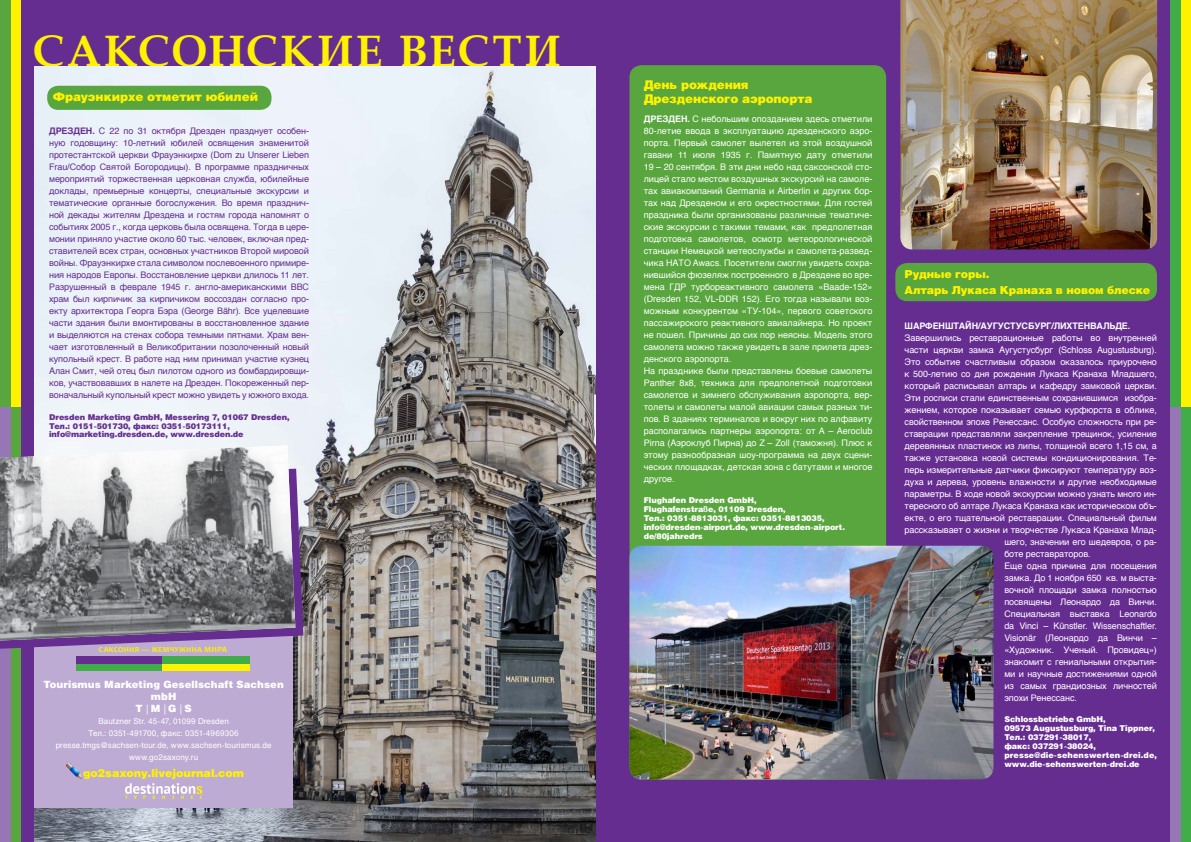
<style>
.page{position:relative;width:1191px;height:842px;background:#662d91}
.page>*{position:absolute;margin:0;border:0;box-sizing:border-box;transform-origin:0 0}
.t1{font:700 44px "Palatino Linotype";letter-spacing:.05em;color:#fff200}
.t2{font:12px/13.8px "Helios Black C";letter-spacing:-.01em;color:#fff200}
.t3{font:11px/15.8px "Helios Black C";letter-spacing:-.01em;color:#fff200}
.t4{font:10px/12px "Helios Black C";letter-spacing:.01em;color:#fff;text-align:center}
.t5{font:9px/12px "Helvetica";color:#fff}
.t6{font:9px/12px "Helvetica";letter-spacing:-.015em;color:#662d91;text-align:justify}
.t7{font:700 9px "Helvetica";letter-spacing:-.01em;color:#fff}
.t8{font:8px/9px "Helios Black C";letter-spacing:-.01em;color:#fff}
.t9{font:8px/12px "Helios C";letter-spacing:.015em;color:#fff;text-align:center}
.t10{font:8px/9px "Helios Black C";letter-spacing:-.01em;color:#662d91}
.t11{font:700 7.7px "Candara";letter-spacing:.04em;color:#fff200}
.s1{font-weight:700}
.s2{font-size:8.1px}
.s3{font-family:"Myriad Pro"}
.s4{font-family:"Helvetica";font-weight:700}
</style>
<div class="page">
<div style="left:629px;top:65px;width:257px;height:715px;background:#58a63d;border-radius:12px"></div>
<div style="left:11px;top:406px;width:10px;height:436px;background:#58a63d"></div>
<div style="left:11px;top:0;width:10px;height:406px;background:#fff200"></div>
<div style="left:0;top:406px;width:11px;height:436px;background:#9676b5"></div>
<div style="left:0;top:0;width:11px;height:406px;background:#58a63d"></div>
<img style="left:34px;top:67px;width:561px;height:775px">
<div style="left:34px;top:636px;width:258px;height:172px;background:#beabd3"></div>
<div style="left:76px;top:663px;width:90px;height:8px;background:#41ad49"></div>
<div style="left:162px;top:663px;width:88px;height:8px;background:#fff200"></div>
<div style="left:76px;top:656px;width:90px;height:7px;background:#662d91"></div>
<div style="left:162px;top:656px;width:88px;height:7px;background:#41ad49"></div>
<svg style="left:125px;top:783px;width:77px;height:16px"></svg>
<img style="left:66px;top:764px;width:15px;height:14px">
<div style="left:1180px;top:406px;width:11px;height:436px;background:#41ad49"></div>
<div style="left:1180px;top:0;width:11px;height:406px;background:#fff200"></div>
<div style="left:1169px;top:406px;width:11px;height:436px;background:#9676b5"></div>
<div style="left:1169px;top:0;width:11px;height:406px;background:#41ad49"></div>
<img style="left:629px;top:546px;width:364px;height:233px">
<img style="left:900px;top:0;width:257px;height:249px">
<div style="left:47px;top:86px;width:224px;height:24px;background:#58a63d;border-radius:11px"></div>
<svg style="left:0;top:469px;width:303px;height:180px"></svg>
<img style="left:0;top:445px;width:295px;height:195px">
<div style="left:895px;top:263px;width:262px;height:38px;background:#58a63d;border-radius:12px"></div>
<h1 class="t1" style="left:33px;top:19px;width:530px">Саксонские вести</h1>
<h2 class="t2" style="left:53px;top:90px;width:207px">Фрауэнкирхе отметит юбилей</h2>
<p class="t6" style="left:49px;top:125px;width:261px"><span class="s1">Дрезден.</span> С 22 по 31 октября Дрезден празднует особен&shy;ную годовщину: 10-летний юбилей освящения знаменитой протестантской церкви Фрауэнкирхе (Dom zu Unserer Lieben Frau/Собор Святой Богородицы). В программе праздничных мероприятий торжественная церковная служба, юбилейные доклады, премьерные концерты, специальные экскурсии и тематические органные богослужения. Во время празднич&shy;ной декады жителям Дрездена и гостям города напомнят о событиях 2005 г., когда церковь была освящена. Тогда в цере&shy;монии приняло участие около 60 тыс. человек, включая пред&shy;ставителей всех стран, основных участников Второй мировой войны. Фрауэнкирхе стала символом послевоенного примире&shy;ния народов Европы. Восстановление церкви длилось 11 лет.<br>Разрушенный в феврале 1945 г. англо-американскими ВВС храм был кирпичик за кирпичиком воссоздан согласно про&shy;екту архитектора Георга Бэра (George Bähr). Все уцелевшие части здания были вмонтированы в восстановленное здание и выделяются на стенах собора темными пятнами. Храм вен&shy;чает изготовленный в Великобритании позолоченный новый купольный крест. В работе над ним принимал участие кузнец Алан Смит, чей отец был пилотом одного из бомбардировщи&shy;ков, участвовавших в налете на Дрезден. Покореженный пер&shy;воначальный купольный крест можно увидеть у южного входа.</p>
<p class="t10" style="left:49px;top:412px;width:242px">Dresden Marketing GmbH, Messering 7, 01067 Dresden,<br>Тел.: 0151-501730, факс: 0351-50173111,</p>
<p class="t10" style="left:49px;top:429px;width:196px">info@marketing.dresden.de, www.dresden.de</p>
<p class="t11" style="left:99px;top:645px;width:130px">САКСОНИЯ — ЖЕМЧУЖИНА <span class="s2">МИРА</span></p>
<p class="t4" style="left:43px;top:677px;width:242px">Tourismus Marketing Gesellschaft Sachsen mbH<br>T <span class="s3">|</span> M <span class="s3">|</span> G <span class="s3">|</span> S</p>
<p class="t9" style="left:56px;top:715px;width:217px">Bautzner Str. 45-47, 01099 Dresden<br>Тел.: 0351-491700, факс: 0351-4969306 presse.tmgs@sachsen-tour.de, www.sachsen-tourismus.de www.go2saxony.ru</p>
<p class="t3" style="left:83px;top:764px;width:163px">go2saxony.livejournal.com</p>
<h2 class="t2" style="left:643px;top:77px;width:170px">День рождения<br>Дрезденского аэропорта</h2>
<p class="t5" style="left:643px;top:113px;width:230px"><span class="s1">Дрезден.</span> С небольшим опозданием здесь отметили 80-летие ввода в эксплуатацию дрезденского аэро&shy;порта. Первый самолет вылетел из этой воздушной гавани 11 июля 1935 г. Памятную дату отметили 19 – 20 сентября. В эти дни небо над саксонской сто&shy;лицей стало местом воздушных экскурсий на самоле&shy;тах авиакомпаний Germania и Airberlin и других бор&shy;тах над Дрезденом и его окрестностями. Для гостей праздника были организованы различные тематиче&shy;ские экскурсии c такими темами, как предполетная подготовка самолетов, осмотр метеорологической станции Немецкой метеослужбы и самолета-развед&shy;чика НАТО Awacs. Посетители смогли увидеть сохра&shy;нившийся фюзеляж построенного в Дрездене во вре&shy;мена ГДР турбореактивного самолета «Baade-152» (Dresden 152, VL-DDR 152). Его тогда называли воз&shy;можным конкурентом «ТУ-104», первого советского пассажирского реактивного авиалайнера. Но проект не пошел. Причины до сих пор неясны. Модель этого самолета можно также увидеть в зале прилета дрез&shy;денского аэропорта.<br>На празднике были представлены боевые самолеты Panther 8x8, техника для предполетной подготовки самолетов и зимнего обслуживания аэропорта, вер&shy;толеты и самолеты малой авиации самых разных ти&shy;пов. В зданиях терминалов и вокруг них по алфавиту располагались партнеры аэропорта: от A – Aeroclub Pirna (Аэроклуб Пирна) до Z – Zoll (таможня). Плюс к этому разнообразная шоу-программа на двух сцени&shy;ческих площадках, детская зона с батутами и многое другое.</p>
<p class="t8" style="left:643px;top:495px;width:203px">Flughafen Dresden GmbH,<br>Flughafenstra<span class="s4">ß</span>e, 01109 Dresden,<br>Тел.: 0351-8813031, факс: 0351-8813035, info@dresden-airport.de, www.dresden-airport. de/80jahredrs</p>
<p class="t3" style="left:904px;top:265px;width:247px">Рудные горы.<br>Алтарь Лукаса Кранаха в новом блеске</p>
<p class="t7" style="left:904px;top:319px;width:227px">Шарфенштайн/Аугустусбург/Лихтенвальде.</p>
<p class="t5" style="left:904px;top:332px;width:254px">Завершились реставрационные работы во внутренней</p>
<p class="t5" style="left:904px;top:344px;width:254px">части церкви замка Аугустусбург (Schloss Augustusburg).</p>
<p class="t5" style="left:904px;top:356px;width:254px">Это событие счастливым образом оказалось приурочено</p>
<p class="t5" style="left:904px;top:368px;width:254px">к 500-летию со дня рождения Лукаса Кранаха Младшего,</p>
<p class="t5" style="left:904px;top:380px;width:254px">который расписывал алтарь и кафедру замковой церкви.</p>
<p class="t5" style="left:904px;top:392px;width:254px">Эти росписи стали единственным сохранившимся изобра-</p>
<p class="t5" style="left:904px;top:404px;width:254px">жением, которое показывает семью курфюрста в облике,</p>
<p class="t5" style="left:904px;top:416px;width:254px">свойственном эпохе Ренессанс. Особую сложность при ре-</p>
<p class="t5" style="left:904px;top:428px;width:254px">ставрации представляли закрепление трещинок, усиление</p>
<p class="t5" style="left:904px;top:440px;width:254px">деревянных пластинок из липы, толщиной всего 1,15 см, а</p>
<p class="t5" style="left:904px;top:452px;width:254px">также установка новой системы кондиционирования. Те-</p>
<p class="t5" style="left:904px;top:464px;width:254px">перь измерительные датчики фиксируют температуру воз-</p>
<p class="t5" style="left:904px;top:476px;width:254px">духа и дерева, уровень влажности и другие необходимые</p>
<p class="t5" style="left:904px;top:488px;width:254px">параметры. В ходе новой экскурсии можно узнать много ин-</p>
<p class="t5" style="left:904px;top:500px;width:254px">тересного об алтаре Лукаса Кранаха как историческом объ-</p>
<p class="t5" style="left:904px;top:512px;width:254px">екте, о его тщательной реставрации. Специальный фильм</p>
<p class="t5" style="left:904px;top:524px;width:254px">рассказывает о жизни и творчестве Лукаса Кранаха Млад-</p>
<p class="t5" style="left:1004px;top:536px;width:154px">шего, значении его шедевров, о ра-</p>
<p class="t5" style="left:1004px;top:548px;width:88px">боте реставраторов.</p>
<p class="t5" style="left:1004px;top:560px;width:154px">Еще одна причина для посещения</p>
<p class="t5" style="left:1004px;top:572px;width:154px">замка. До 1 ноября 650 кв. м выста-</p>
<p class="t5" style="left:1004px;top:584px;width:154px">вочной площади замка полностью</p>
<p class="t5" style="left:1004px;top:596px;width:154px">посвящены Леонардо да Винчи.</p>
<p class="t5" style="left:1004px;top:608px;width:154px">Специальная выставка Leonardo</p>
<p class="t5" style="left:1004px;top:620px;width:154px">da Vinci – Künstler. Wissenschaftler.</p>
<p class="t5" style="left:1004px;top:632px;width:154px">Visionär (Леонардо да Винчи –</p>
<p class="t5" style="left:1004px;top:644px;width:154px">«Художник. Ученый. Провидец»)</p>
<p class="t5" style="left:1004px;top:656px;width:154px">знакомит с гениальными открытия-</p>
<p class="t5" style="left:1004px;top:668px;width:154px">ми и научные достижениями одной</p>
<p class="t5" style="left:1004px;top:680px;width:154px">из самых грандиозных личностей</p>
<p class="t5" style="left:1004px;top:692px;width:74px">эпохи Ренессанс.</p>
<p class="t8" style="left:1004px;top:714px;width:154px">Schlossbetriebe GmbH,<br>09573 Augustusburg, Tina Tippner,<br>Тел.: 037291-38017,<br>факс: 037291-38024, presse@die-sehenswerten-drei.de, www.die-sehenswerten-drei.de</p>
</div>
